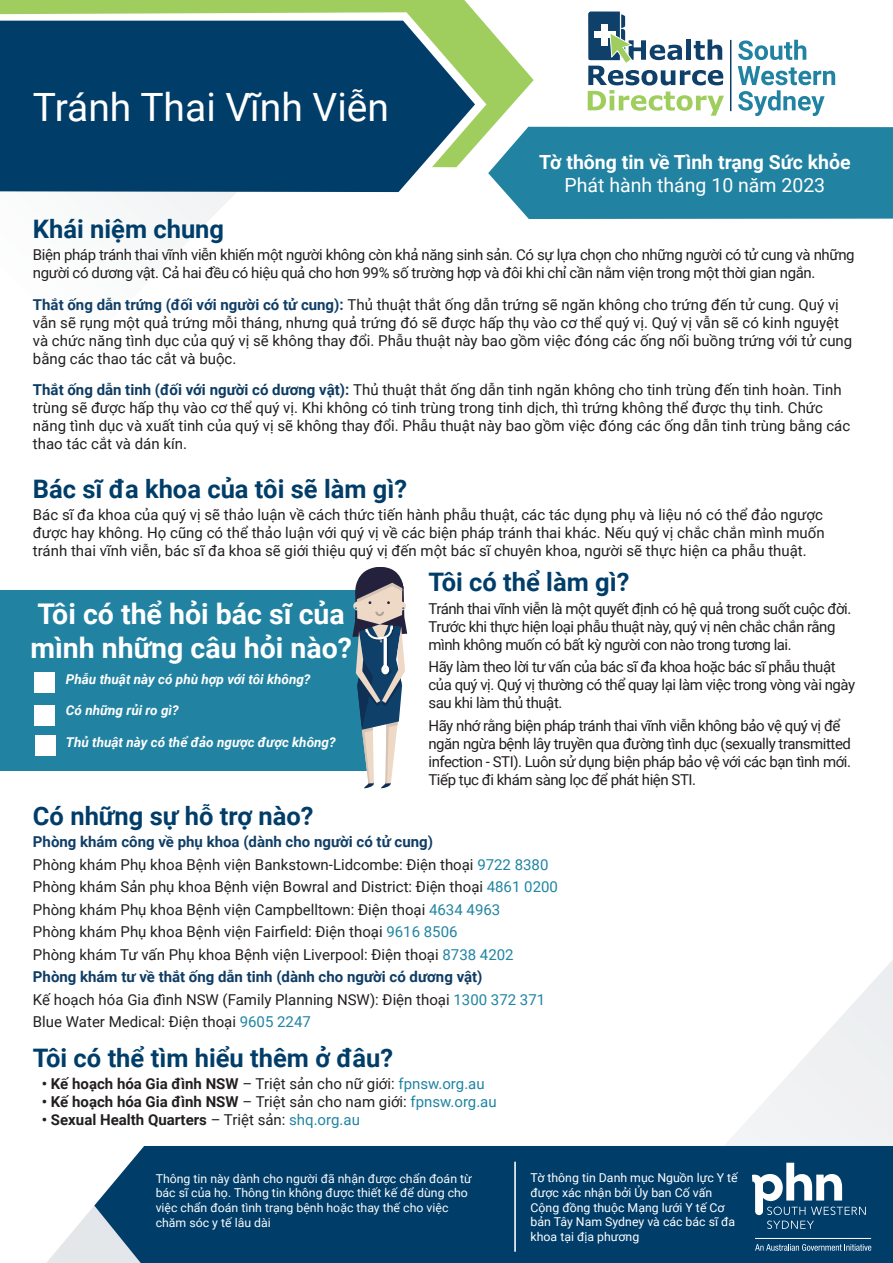
<style>
.page{position:relative;width:893px;height:1263px;background:#fff}
.page>*{position:absolute;margin:0;border:0;box-sizing:border-box;transform-origin:0 0}
.t1{font:39px "Roboto";color:#fff}
.t2{font:700 28.5px/34.2px "Roboto";color:#fff}
.t3{font:700 25.5px "Roboto";color:#003d69}
.t4{font:700 19.5px "Roboto";color:#fff}
.t5{font:19.5px "Roboto";color:#fff}
.t6{font:15px/18px "Roboto";color:#231f20}
.t7{font:15px/18px "Roboto";letter-spacing:-.03em;color:#231f20}
.t8{font:15px/18px "Roboto";letter-spacing:-.025em;color:#231f20}
.t9{font:700 15px "Roboto";color:#231f20}
.t10{font:italic 700 13.5px "Roboto";color:#fff}
.t11{font:12.15px/14.7px "Roboto";color:#fafbfb}
.t12{font:12.15px/14.7px "Roboto";color:#fff}
.s1{font-weight:700;color:#103e66}
.s2{font-weight:700;color:#0c3b62}
.s3{color:#2084a2}
.s4{font-weight:700;color:#0e3c65}
.s5{font-weight:400}
.s6{font-weight:400;color:#2084a2}
</style>
<div class="page">
<svg style="left:124px;top:195px;width:109px;height:53px"></svg>
<svg style="left:0;top:0;width:534px;height:134px;fill:#a0ce5e"></svg>
<svg style="left:488px;top:127px;width:405px;height:92px;background:#2e89a7"></svg>
<svg style="left:0;top:12px;width:486px;height:183px;background:#225876"></svg>
<svg style="left:724px;top:960px;width:169px;height:186px"></svg>
<svg style="left:46px;top:1206px;width:48px;height:57px"></svg>
<div style="left:94px;top:1146px;width:799px;height:117px;background:#003d69"></div>
<svg style="left:752px;top:1163px;width:114px;height:66px"></svg>
<svg style="left:755px;top:1244px;width:116px;height:7px"></svg>
<hr style="left:514px;top:1162px;width:2px;height:90px;background:#fff">
<div style="left:0;top:590px;width:370px;height:181px;background:#2182a2"></div>
<div style="left:34px;top:673px;width:20px;height:20px;background:#fff"></div>
<div style="left:34px;top:705px;width:20px;height:20px;background:#fff"></div>
<div style="left:35px;top:736px;width:20px;height:20px;background:#fff"></div>
<svg style="left:352px;top:567px;width:55px;height:222px"></svg>
<svg style="left:588px;top:12px;width:136px;height:104px"></svg>
<svg style="left:738px;top:40px;width:68px;height:20px"></svg>
<svg style="left:738px;top:66px;width:97px;height:50px"></svg>
<hr style="left:730px;top:40px;width:1px;height:71px;background:#0e4069">
<h1 class="t1" style="left:33px;top:80px;width:358px">Tránh Thai Vĩnh Viễn</h1>
<h3 class="t4" style="left:539px;top:148px;width:313px">Tờ thông tin về Tình trạng Sức khỏe</h3>
<h3 class="t5" style="left:564px;top:171px;width:262px">Phát hành tháng 10 năm 2023</h3>
<h3 class="t3" style="left:33px;top:211px;width:193px">Khái niệm chung</h3>
<p class="t8" style="left:33px;top:245px;width:823px">Biện pháp tránh thai vĩnh viễn khiến một người không còn khả năng sinh sản. Có sự lựa chọn cho những người có tử cung và những người có dương vật. Cả hai đều có hiệu quả cho hơn 99% số trường hợp và đôi khi chỉ cần nằm viện trong một thời gian ngắn.</p>
<p class="t6" style="left:33px;top:295px;width:821px"><span class="s1">Thắt ống dẫn trứng (đối với người có tử cung):</span> Thủ thuật thắt ống dẫn trứng sẽ ngăn không cho trứng đến tử cung. Quý vị vẫn sẽ rụng một quả trứng mỗi tháng, nhưng quả trứng đó sẽ được hấp thụ vào cơ thể quý vị. Quý vị vẫn sẽ có kinh nguyệt và chức năng tình dục của quý vị sẽ không thay đổi. Phẫu thuật này bao gồm việc đóng các ống nối buồng trứng với tử cung bằng các thao tác cắt và buộc.</p>
<p class="t6" style="left:33px;top:380px;width:819px"><span class="s2">Thắt ống dẫn tinh (đối với người có dương vật):</span> Thủ thuật thắt ống dẫn tinh ngăn không cho tinh trùng đến tinh hoàn. Tinh trùng sẽ được hấp thụ vào cơ thể quý vị. Khi không có tinh trùng trong tinh dịch, thì trứng không thể được thụ tinh. Chức năng tình dục và xuất tinh của quý vị sẽ không thay đổi. Phẫu thuật này bao gồm việc đóng các ống dẫn tinh trùng bằng các thao tác cắt và dán kín.</p>
<h3 class="t3" style="left:33px;top:471px;width:376px">Bác sĩ đa khoa của tôi sẽ làm gì?</h3>
<p class="t6" style="left:33px;top:505px;width:793px;text-align:justify">Bác sĩ đa khoa của quý vị sẽ thảo luận về cách thức tiến hành phẫu thuật, các tác dụng phụ và liệu nó có thể đảo ngược được hay không. Họ cũng có thể thảo luận với quý vị về các biện pháp tránh thai khác. Nếu quý vị chắc chắn mình muốn tránh thai vĩnh viễn, bác sĩ đa khoa sẽ giới thiệu quý vị đến một bác sĩ chuyên khoa, người sẽ thực hiện ca phẫu thuật.</p>
<h3 class="t3" style="left:428px;top:564px;width:202px">Tôi có thể làm gì?</h3>
<p class="t7" style="left:428px;top:599px;width:424px">Tránh thai vĩnh viễn là một quyết định có hệ quả trong suốt cuộc đời.<br>Trước khi thực hiện loại phẫu thuật này, quý vị nên chắc chắn rằng mình không muốn có bất kỳ người con nào trong tương lai.</p>
<p class="t7" style="left:428px;top:657px;width:428px">Hãy làm theo lời tư vấn của bác sĩ đa khoa hoặc bác sĩ phẫu thuật của quý vị. Quý vị thường có thể quay lại làm việc trong vòng vài ngày sau khi làm thủ thuật.</p>
<p class="t7" style="left:428px;top:716px;width:424px">Hãy nhớ rằng biện pháp tránh thai vĩnh viễn không bảo vệ quý vị để ngăn ngừa bệnh lây truyền qua đường tình dục (sexually transmitted infection - STI). Luôn sử dụng biện pháp bảo vệ với các bạn tình mới.<br>Tiếp tục đi khám sàng lọc để phát hiện STI.</p>
<h3 class="t3" style="left:33px;top:798px;width:282px">Có những sự hỗ trợ nào?</h3>
<p class="t6" style="left:33px;top:830px;width:526px;line-height:22.5px"><span class="s1">Phòng khám công về phụ khoa (dành cho người có tử cung)<br></span>Phòng khám Phụ khoa Bệnh viện Bankstown-Lidcombe: Điện thoại <span class="s3">9722 8380<br></span>Phòng khám Sản phụ khoa Bệnh viện Bowral and District: Điện thoại <span class="s3">4861 0200<br></span>Phòng khám Phụ khoa Bệnh viện Campbelltown: Điện thoại <span class="s3">4634 4963<br></span>Phòng khám Phụ khoa Bệnh viện Fairfield: Điện thoại <span class="s3">9616 8506<br></span>Phòng khám Tư vấn Phụ khoa Bệnh viện Liverpool: Điện thoại <span class="s3">8738 4202<br></span><span class="s4">Phòng khám tư về thắt ống dẫn tinh (dành cho người có dương vật)<br></span>Kế hoạch hóa Gia đình NSW (Family Planning NSW): Điện thoại <span class="s3">1300 372 371<br></span>Blue Water Medical: Điện thoại <span class="s3">9605 2247</span></p>
<h3 class="t3" style="left:33px;top:1040px;width:362px">Tôi có thể tìm hiểu thêm ở đâu?</h3>
<p class="t9" style="left:42px;top:1073px;width:444px">• Kế hoạch hóa Gia đình NSW <span class="s5">– Triệt sản cho nữ giới:</span> <span class="s6">fpnsw.org.au</span></p>
<p class="t9" style="left:42px;top:1091px;width:456px">• Kế hoạch hóa Gia đình NSW <span class="s5">– Triệt sản cho nam giới:</span> <span class="s6">fpnsw.org.au</span></p>
<p class="t9" style="left:42px;top:1109px;width:319px">• Sexual Health Quarters <span class="s5">– Triệt sản:</span> <span class="s6">shq.org.au</span></p>
<h2 class="t2" style="left:30px;top:595px;width:323px">Tôi có thể hỏi bác sĩ của mình những câu hỏi nào?</h2>
<p class="t10" style="left:66px;top:670px;width:246px">Phẫu thuật này có phù hợp với tôi không?</p>
<p class="t10" style="left:66px;top:701px;width:114px">Có những rủi ro gì?</p>
<p class="t10" style="left:66px;top:732px;width:271px">Thủ thuật này có thể đảo ngược được không?</p>
<p class="t11" style="left:156px;top:1170px;width:318px">Thông tin này dành cho người đã nhận được chẩn đoán từ bác sĩ của họ. Thông tin không được thiết kế để dùng cho việc chẩn đoán tình trạng bệnh hoặc thay thế cho việc chăm sóc y tế lâu dài</p>
<p class="t12" style="left:531px;top:1170px;width:209px">Tờ thông tin Danh mục Nguồn lực Y tế được xác nhận bởi Ủy ban Cố vấn<br>Cộng đồng thuộc Mạng lưới Y tế Cơ bản Tây Nam Sydney và các bác sĩ đa khoa tại địa phương</p>
</div>
